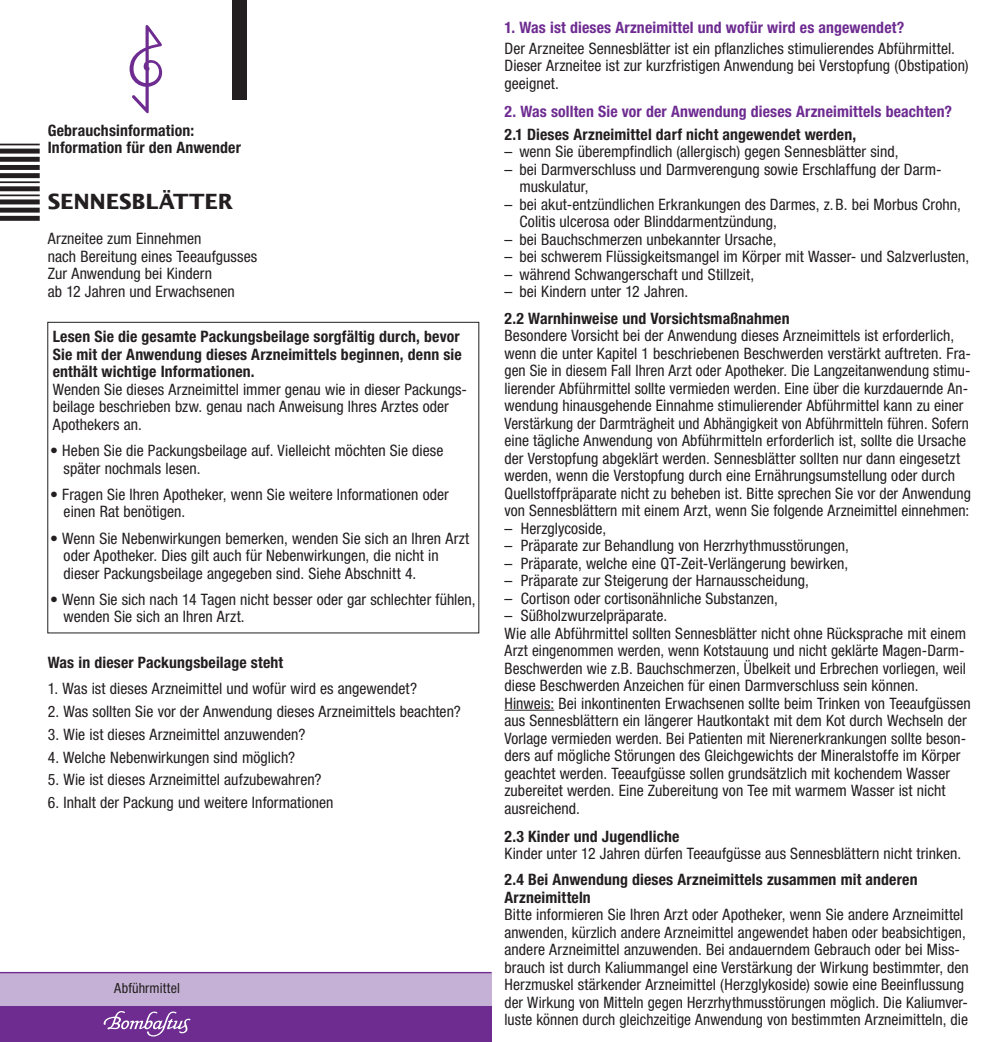
<style>
.page{position:relative;width:983px;height:1042px;background:#fff}
.page>*{position:absolute;margin:0;border:0;box-sizing:border-box;transform-origin:0 0}
.h1-Produktname{font:700 21px "Lucida San";letter-spacing:-.01em;color:#231f20}
.p-normal_fett{font:condensed 15.75px/17.5px "Helvetica Neue LT Std";color:#231f20}
.p-normal{font:condensed 15.75px/17.5px "Helvetica Neue LT Std";color:#231f20}
.p-bold_einzug_5pt-ab{font:700 condensed 15.75px/17.5px "Helvetica Neue LT Std";letter-spacing:.01em;color:#231f20}
.p-normal_3pt-abstand{font:condensed 15.75px "Helvetica Neue LT Std";color:#231f20}
.h2-hauptpunkt{font:condensed 15.75px/21px "Helvetica Neue LT Std";letter-spacing:.005em;color:#231f20}
.p-normal_fett-2{font:700 condensed 15.75px/17.5px "Helvetica Neue LT Std";letter-spacing:.01em;color:#231f20}
.p-normal_5pt-abstand{font:condensed 15.75px "Helvetica Neue LT Std";letter-spacing:.005em;color:#231f20}
.h2-hauptpunkt-2{font:700 condensed 15.75px "Helvetica Neue LT Std";letter-spacing:.01em;color:#6e2c91}
.p-normal_11pt-abstan{font:condensed 15.75px/17.5px "Helvetica Neue LT Std";color:#231f20}
.p-normal_fett__11pt{font:700 condensed 15.75px "Helvetica Neue LT Std";letter-spacing:.01em;color:#231f20}
.art-Anwendung{font:condensed 14px "Helvetica Neue LT Std";letter-spacing:.01em;color:#231f20}
.s1{font-weight:400}
.s2{font-weight:700;color:#6e2c91}
.s3{font-weight:700}
</style>
<div class="page">
<div style="left:0;top:972px;width:491px;height:41px;background:#c4b1d5"></div>
<div style="left:0;top:1006px;width:491px;height:36px;background:#6e2c91"></div>
<hr style="left:0;top:972px;width:491px;height:1px;background:#6e2c91">
<div style="left:231px;top:0;width:15px;height:99px;background:#231f20"></div>
<svg style="left:103px;top:1011px;width:87px;height:25px"></svg>
<svg style="left:129px;top:25px;width:33px;height:88px"></svg>
<hr style="left:0;top:144px;width:40px;height:1px;background:#231f20">
<div style="left:0;top:149px;width:40px;height:5px;background:#231f20"></div>
<div style="left:0;top:157px;width:40px;height:5px;background:#231f20"></div>
<div style="left:0;top:165px;width:40px;height:5px;background:#231f20"></div>
<div style="left:0;top:173px;width:40px;height:5px;background:#231f20"></div>
<hr style="left:0;top:181px;width:40px;height:2px;background:#231f20">
<div style="left:0;top:186px;width:40px;height:5px;background:#231f20"></div>
<hr style="left:0;top:194px;width:40px;height:2px;background:#231f20">
<div style="left:0;top:199px;width:40px;height:5px;background:#231f20"></div>
<div style="left:0;top:208px;width:40px;height:5px;background:#231f20"></div>
<div style="left:0;top:216px;width:40px;height:5px;background:#231f20"></div>
<hr style="left:504px;top:710px;width:50px;height:1px;background:#231f20">
<p class="p-normal_fett-2" style="left:48px;top:121px;width:195px">Gebrauchsinformation:<br>Information für den Anwender</p>
<p class="h1-Produktname" style="left:48px;top:188px;width:187px">SENNESBLÄTTER</p>
<p class="p-normal" style="left:48px;top:230px;width:211px">Arzneitee zum Einnehmen<br>nach Bereitung eines Teeaufgusses</p>
<p class="p-normal_11pt-abstan" style="left:48px;top:265px;width:188px">Zur Anwendung bei Kindern<br>ab 12 Jahren und Erwachsenen</p>
<p class="p-bold_einzug_5pt-ab" style="left:53px;top:328px;width:414px">Lesen Sie die gesamte Packungsbeilage sorgfältig durch, bevor Sie mit der Anwendung dieses Arzneimittels beginnen, denn sie enthält wichtige Informationen.<br><span class="s1">Wenden Sie dieses Arzneimittel immer genau wie in dieser Packungs&shy;beilage beschrieben bzw. genau nach Anweisung Ihres Arztes oder Apothekers an.</span></p>
<p class="p-normal_fett" style="left:64px;top:442px;width:381px;text-indent:-13px">• Heben Sie die Packungsbeilage auf. Vielleicht möchten Sie diese später nochmals lesen.</p>
<p class="p-normal_fett" style="left:64px;top:485px;width:386px;text-indent:-13px">• Fragen Sie Ihren Apotheker, wenn Sie weitere Informationen oder einen Rat benötigen.</p>
<p class="p-normal_fett" style="left:64px;top:529px;width:407px;text-indent:-13px">• Wenn Sie Nebenwirkungen bemerken, wenden Sie sich an Ihren Arzt oder Apotheker. Dies gilt auch für Nebenwirkungen, die nicht in dieser Packungsbeilage angegeben sind. Siehe Abschnitt 4.</p>
<p class="p-normal_fett" style="left:64px;top:590px;width:413px;text-indent:-13px">• Wenn Sie sich nach 14 Tagen nicht besser oder gar schlechter fühlen, wenden Sie sich an Ihren Arzt.</p>
<p class="p-normal_fett__11pt" style="left:48px;top:653px;width:237px">Was in dieser Packungsbeilage steht</p>
<p class="p-normal_3pt-abstand" style="left:48px;top:679px;width:371px">1. Was ist dieses Arzneimittel und wofür wird es angewendet?</p>
<p class="p-normal_3pt-abstand" style="left:48px;top:702px;width:414px">2. Was sollten Sie vor der Anwendung dieses Arzneimittels beachten?</p>
<p class="p-normal_3pt-abstand" style="left:48px;top:725px;width:259px">3. Wie ist dieses Arzneimittel anzuwenden?</p>
<p class="p-normal_3pt-abstand" style="left:48px;top:747px;width:249px">4. Welche Nebenwirkungen sind möglich?</p>
<p class="p-normal_3pt-abstand" style="left:48px;top:770px;width:275px">5. Wie ist dieses Arzneimittel aufzubewahren?</p>
<p class="p-normal_3pt-abstand" style="left:48px;top:793px;width:287px">6. Inhalt der Packung und weitere Informationen</p>
<p class="art-Anwendung" style="left:114px;top:980px;width:67px">Abführmittel</p>
<p class="h2-hauptpunkt" style="left:504px;top:17px;width:452px"><span class="s2">1. Was ist dieses Arzneimittel und wofür wird es angewendet?<br></span>Der Arzneitee Sennesblätter ist ein pflanzliches stimulierendes Abführmittel.</p>
<p class="h2-hauptpunkt" style="left:504px;top:57px;width:465px;line-height:17.5px">Dieser Arzneitee ist zur kurzfristigen Anwendung bei Verstopfung (Obstipation) geeignet.</p>
<p class="h2-hauptpunkt-2" style="left:504px;top:102px;width:449px">2. Was sollten Sie vor der Anwendung dieses Arzneimittels beachten?</p>
<p class="p-normal_fett-2" style="left:504px;top:125px;width:353px">2.1 Dieses Arzneimittel darf nicht angewendet werden,</p>
<p class="p-normal_fett" style="left:504px;top:143px;width:395px">– wenn Sie überempfindlich (allergisch) gegen Sennesblätter sind,</p>
<p class="p-normal_fett" style="left:519px;top:160px;width:423px;text-indent:-15px">– bei Darmverschluss und Darmverengung sowie Erschlaffung der Darm&shy;muskulatur,</p>
<p class="p-normal_fett" style="left:519px;top:195px;width:443px;text-indent:-15px">– bei akut-entzündlichen Erkrankungen des Darmes, z.B. bei Morbus Crohn,<br>Colitis ulcerosa oder Blinddarmentzündung,</p>
<p class="p-normal_fett" style="left:504px;top:230px;width:273px">– bei Bauchschmerzen unbekannter Ursache,</p>
<p class="p-normal_fett" style="left:504px;top:248px;width:466px">– bei schwerem Flüssigkeitsmangel im Körper mit Wasser- und Salzverlusten,</p>
<p class="p-normal_fett" style="left:504px;top:265px;width:251px">– während Schwangerschaft und Stillzeit,</p>
<p class="p-normal_fett" style="left:504px;top:283px;width:185px">– bei Kindern unter 12 Jahren.</p>
<p class="p-normal_fett" style="left:504px;top:309px;width:468px"><span class="s3">2.2 Warnhinweise und Vorsichtsmaßnahmen<br></span>Besondere Vorsicht bei der Anwendung dieses Arzneimittels ist erforderlich, wenn die unter Kapitel 1 beschriebenen Beschwerden verstärkt auftreten. Fra&shy;gen Sie in diesem Fall Ihren Arzt oder Apotheker. Die Langzeitanwendung stimu&shy;lierender Abführmittel sollte vermieden werden. Eine über die kurzdauernde An&shy;wendung hinausgehende Einnahme stimulierender Abführmittel kann zu einer Verstärkung der Darmträgheit und Abhängigkeit von Abführmitteln führen. Sofern eine tägliche Anwendung von Abführmitteln erforderlich ist, sollte die Ursache der Verstopfung abgeklärt werden. Sennesblätter sollten nur dann eingesetzt werden, wenn die Verstopfung durch eine Ernährungsumstellung oder durch Quellstoffpräparate nicht zu beheben ist. Bitte sprechen Sie vor der Anwendung von Sennesblättern mit einem Arzt, wenn Sie folgende Arzneimittel einnehmen:</p>
<p class="p-normal_fett" style="left:504px;top:519px;width:103px">– Herzglycoside,</p>
<p class="p-normal_fett" style="left:504px;top:536px;width:346px">– Präparate zur Behandlung von Herzrhythmusstörungen,</p>
<p class="p-normal_fett" style="left:504px;top:554px;width:345px">– Präparate, welche eine QT-Zeit-Verlängerung bewirken,</p>
<p class="p-normal_fett" style="left:504px;top:571px;width:306px">– Präparate zur Steigerung der Harnausscheidung,</p>
<p class="p-normal_fett" style="left:504px;top:589px;width:275px">– Cortison oder cortisonähnliche Substanzen,</p>
<p class="p-normal_fett" style="left:504px;top:606px;width:164px">– Süßholzwurzelpräparate.</p>
<p class="p-normal_fett" style="left:504px;top:624px;width:467px">Wie alle Abführmittel sollten Sennesblätter nicht ohne Rücksprache mit einem Arzt eingenommen werden, wenn Kotstauung und nicht geklärte Magen-Darm-Beschwerden wie z.B. Bauchschmerzen, Übelkeit und Erbrechen vorliegen, weil diese Beschwerden Anzeichen für einen Darmverschluss sein können.<br>Hinweis: Bei inkontinenten Erwachsenen sollte beim Trinken von Teeaufgüssen aus Sennesblättern ein längerer Hautkontakt mit dem Kot durch Wechseln der Vorlage vermieden werden. Bei Patienten mit Nierenerkrankungen sollte beson&shy;ders auf mögliche Störungen des Gleichgewichts der Mineralstoffe im Körper geachtet werden. Teeaufgüsse sollen grundsätzlich mit kochendem Wasser zubereitet werden. Eine Zubereitung von Tee mit warmem Wasser ist nicht ausreichend.</p>
<p class="p-normal_fett-2" style="left:504px;top:827px;width:176px">2.3 Kinder und Jugendliche</p>
<p class="p-normal_5pt-abstand" style="left:504px;top:844px;width:458px">Kinder unter 12 Jahren dürfen Teeaufgüsse aus Sennesblättern nicht trinken.</p>
<p class="p-normal_fett-2" style="left:504px;top:871px;width:414px">2.4 Bei Anwendung dieses Arzneimittels zusammen mit anderen<br>Arzneimitteln</p>
<p class="p-normal" style="left:504px;top:906px;width:466px">Bitte informieren Sie Ihren Arzt oder Apotheker, wenn Sie andere Arzneimittel anwenden, kürzlich andere Arzneimittel angewendet haben oder beabsichtigen, andere Arzneimittel anzuwenden. Bei andauerndem Gebrauch oder bei Miss&shy;brauch ist durch Kaliummangel eine Verstärkung der Wirkung bestimmter, den Herzmuskel stärkender Arzneimittel (Herzglykoside) sowie eine Beeinflussung der Wirkung von Mitteln gegen Herzrhythmusstörungen möglich. Die Kaliumver&shy;luste können durch gleichzeitige Anwendung von bestimmten Arzneimitteln, die</p>
</div>
